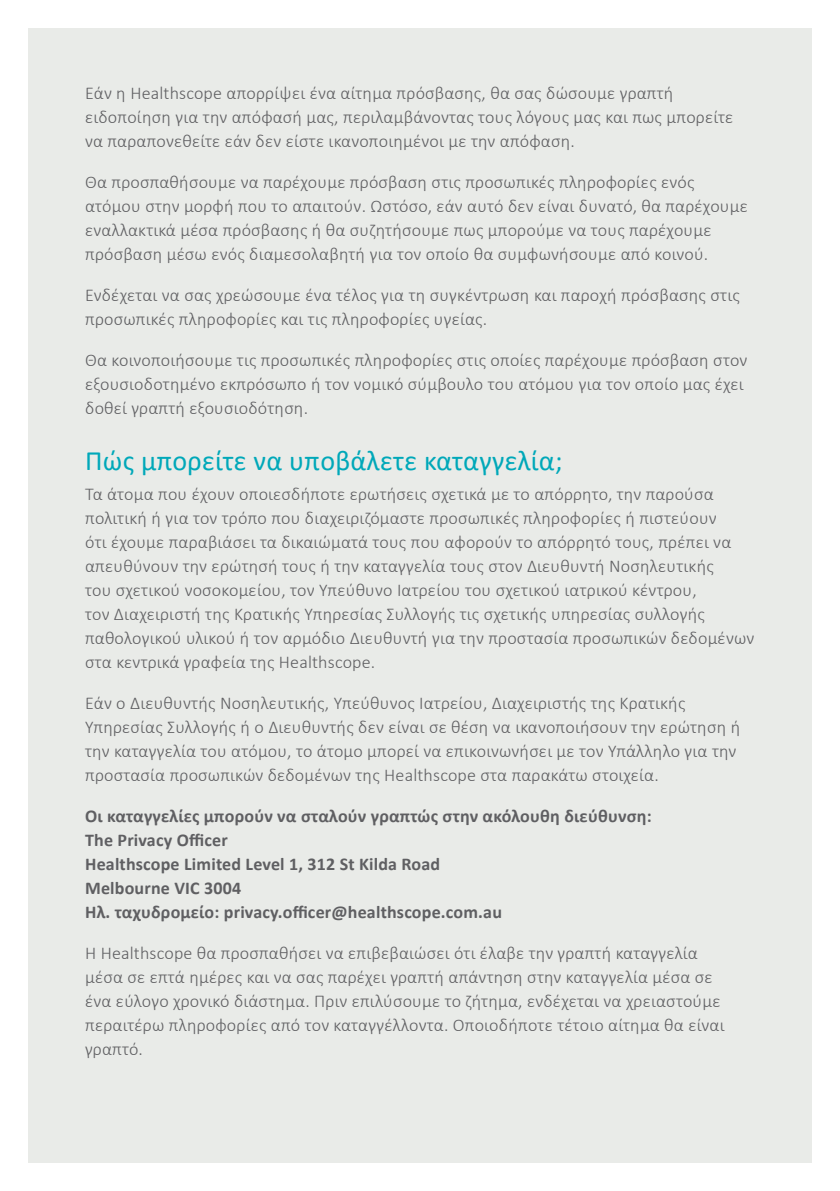
<style>
.page{position:relative;width:840px;height:1191px;background:#fff}
.page>*{position:absolute;margin:0;border:0;box-sizing:border-box;transform-origin:0 0}
.t1{font:28px "Calibri";letter-spacing:.01em;color:#00a8b9}
.t2{font:300 18px/24px "Calibri";letter-spacing:.01em;color:#5f5f62}
.t3{font:700 18px/24px "Calibri";letter-spacing:.01em;color:#5f5f62}
</style>
<div class="page">
<div style="left:28px;top:28px;width:783px;height:1134px;background:#e9ebe8"></div>
<p class="t2" style="left:85px;top:80px;width:649px">Εάν η Healthscope απορρίψει ένα αίτημα πρόσβασης, θα σας δώσουμε γραπτή ειδοποίηση για την απόφασή μας, περιλαμβάνοντας τους λόγους μας και πως μπορείτε να παραπονεθείτε εάν δεν είστε ικανοποιημένοι με την απόφαση.</p>
<p class="t2" style="left:85px;top:169px;width:664px">Θα προσπαθήσουμε να παρέχουμε πρόσβαση στις προσωπικές πληροφορίες ενός ατόμου στην μορφή που το απαιτούν. Ωστόσο, εάν αυτό δεν είναι δυνατό, θα παρέχουμε εναλλακτικά μέσα πρόσβασης ή θα συζητήσουμε πως μπορούμε να τους παρέχουμε πρόσβαση μέσω ενός διαμεσολαβητή για τον οποίο θα συμφωνήσουμε από κοινού.</p>
<p class="t2" style="left:85px;top:282px;width:655px">Ενδέχεται να σας χρεώσουμε ένα τέλος για τη συγκέντρωση και παροχή πρόσβασης στις προσωπικές πληροφορίες και τις πληροφορίες υγείας.</p>
<p class="t2" style="left:85px;top:347px;width:663px">Θα κοινοποιήσουμε τις προσωπικές πληροφορίες στις οποίες παρέχουμε πρόσβαση στον εξουσιοδοτημένο εκπρόσωπο ή τον νομικό σύμβουλο του ατόμου για τον οποίο μας έχει δοθεί γραπτή εξουσιοδότηση.</p>
<h1 class="t1" style="left:85px;top:441px;width:478px">Πώς μπορείτε να υποβάλετε καταγγελία;</h1>
<p class="t2" style="left:85px;top:481px;width:670px">Τα άτομα που έχουν οποιεσδήποτε ερωτήσεις σχετικά με το απόρρητο, την παρούσα πολιτική ή για τον τρόπο που διαχειριζόμαστε προσωπικές πληροφορίες ή πιστεύουν<br>ότι έχουμε παραβιάσει τα δικαιώματά τους που αφορούν το απόρρητό τους, πρέπει να απευθύνουν την ερώτησή τους ή την καταγγελία τους στον Διευθυντή Νοσηλευτικής<br>του σχετικού νοσοκομείου, τον Υπεύθυνο Ιατρείου του σχετικού ιατρικού κέντρου,<br>τον Διαχειριστή της Κρατικής Υπηρεσίας Συλλογής τις σχετικής υπηρεσίας συλλογής παθολογικού υλικού ή τον αρμόδιο Διευθυντή για την προστασία προσωπικών δεδομένων στα κεντρικά γραφεία της Healthscope.</p>
<p class="t2" style="left:85px;top:690px;width:656px">Εάν ο Διευθυντής Νοσηλευτικής, Υπεύθυνος Ιατρείου, Διαχειριστής της Κρατικής Υπηρεσίας Συλλογής ή ο Διευθυντής δεν είναι σε θέση να ικανοποιήσουν την ερώτηση ή την καταγγελία του ατόμου, το άτομο μπορεί να επικοινωνήσει με τον Υπάλληλο για την προστασία προσωπικών δεδομένων της Healthscope στα παρακάτω στοιχεία.</p>
<p class="t3" style="left:85px;top:803px;width:567px">Οι καταγγελίες μπορούν να σταλούν γραπτώς στην ακόλουθη διεύθυνση:<br>The Privacy Officer<br>Healthscope Limited Level 1, 312 St Kilda Road<br>Melbourne VIC 3004<br>Ηλ. ταχυδρομείο: privacy.officer@healthscope.com.au</p>
<p class="t2" style="left:85px;top:940px;width:640px">Η Healthscope θα προσπαθήσει να επιβεβαιώσει ότι έλαβε την γραπτή καταγγελία μέσα σε επτά ημέρες και να σας παρέχει γραπτή απάντηση στην καταγγελία μέσα σε ένα εύλογο χρονικό διάστημα. Πριν επιλύσουμε το ζήτημα, ενδέχεται να χρειαστούμε περαιτέρω πληροφορίες από τον καταγγέλλοντα. Οποιοδήποτε τέτοιο αίτημα θα είναι γραπτό.</p>
</div>
